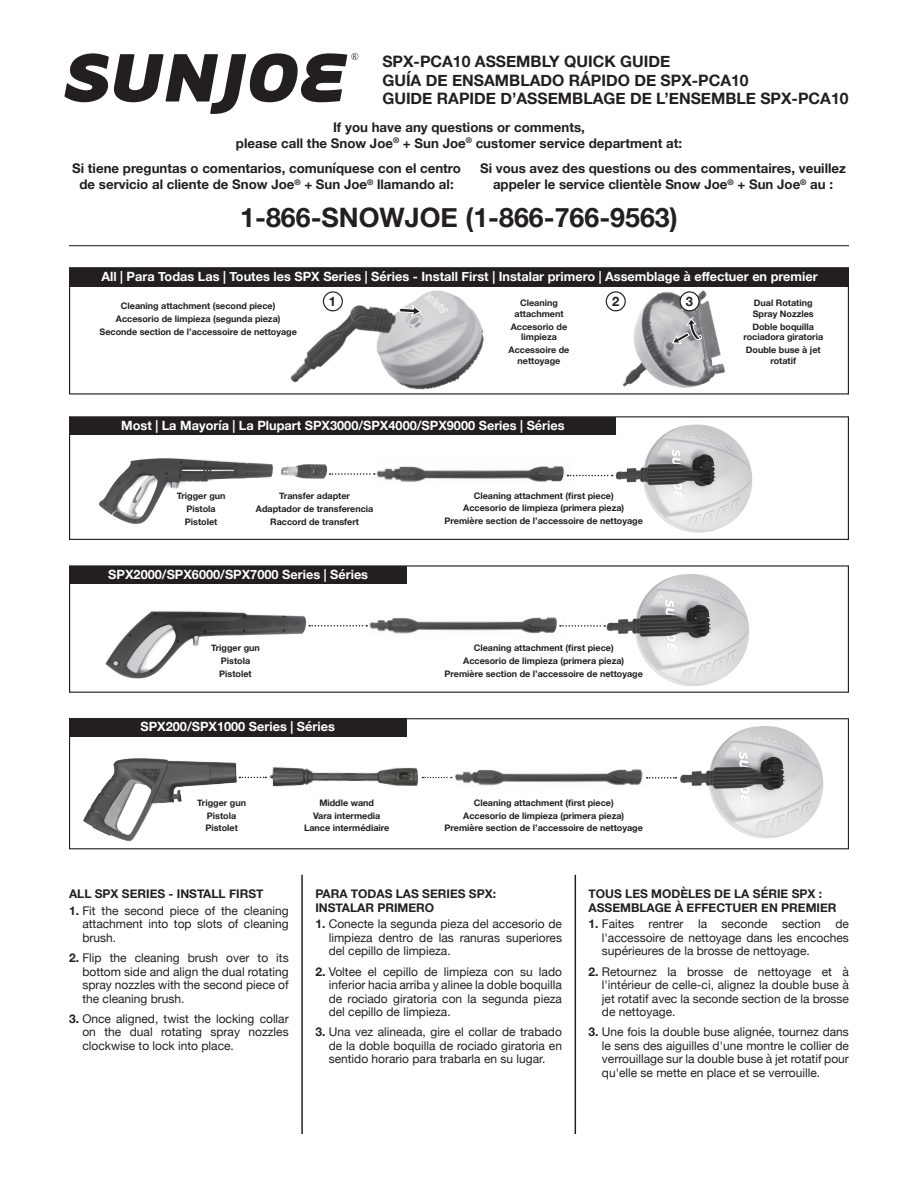
<style>
.page{position:relative;width:918px;height:1188px;background:#fff}
.page>*{position:absolute;margin:0;border:0;box-sizing:border-box;transform-origin:0 0}
.t1{font:700 26.85px "Helvetica Neue";color:#231f20}
.t2{font:700 15.75px/18.9px "Helvetica Neue";color:#231f20}
.t3{font:700 13.35px/15.9px "Helvetica Neue";color:#231f20;text-align:center}
.t4{font:700 13.05px "Helvetica Neue";color:#231f20}
.t5{font:700 12.75px "Helvetica Neue";color:#fff}
.t6{font:12px/13.5px "Helvetica Neue";color:#231f20;text-align:justify}
.t7{font:700 12px/13.5px "Helvetica Neue";color:#231f20}
.t8{font:700 9px/12.8px "Helvetica Neue";color:#231f20;text-align:center}
.t9{font:6.75px "Myriad Pro";color:#231f20}
.s1{font-weight:700}
</style>
<div class="page">
<svg style="left:64px;top:53px;width:294px;height:61px"></svg>
<hr style="left:69px;top:245px;width:780px;height:1px;background:#231f20">
<hr style="left:301px;top:875px;width:2px;height:259px;background:#231f20">
<hr style="left:575px;top:875px;width:1px;height:259px;background:#231f20">
<div style="left:69px;top:565px;width:780px;height:128px;border:1px solid #231f20"></div>
<img style="left:105px;top:611px;width:204px;height:68px">
<div style="left:70px;top:566px;width:336px;height:18px;background:#231f20"></div>
<img style="left:369px;top:617px;width:191px;height:17px">
<img style="left:605px;top:574px;width:144px;height:112px">
<svg style="left:309px;top:625px;width:58px;height:2px"></svg>
<svg style="left:560px;top:625px;width:45px;height:2px"></svg>
<div style="left:69px;top:416px;width:780px;height:124px;border:1px solid #231f20"></div>
<img style="left:99px;top:458px;width:229px;height:66px">
<img style="left:376px;top:466px;width:195px;height:16px">
<img style="left:612px;top:424px;width:141px;height:109px">
<svg style="left:330px;top:473px;width:45px;height:2px"></svg>
<svg style="left:567px;top:475px;width:46px;height:1px"></svg>
<img style="left:680px;top:726px;width:144px;height:112px">
<div style="left:69px;top:718px;width:780px;height:131px;border:1px solid #231f20"></div>
<div style="left:69px;top:718px;width:337px;height:19px;background:#231f20"></div>
<svg style="left:241px;top:777px;width:25px;height:1px"></svg>
<img style="left:269px;top:767px;width:149px;height:20px">
<svg style="left:422px;top:777px;width:30px;height:1px"></svg>
<img style="left:83px;top:758px;width:158px;height:83px">
<img style="left:455px;top:769px;width:192px;height:17px">
<svg style="left:647px;top:777px;width:29px;height:2px"></svg>
<img style="left:606px;top:290px;width:119px;height:98px">
<img style="left:290px;top:290px;width:195px;height:100px">
<div style="left:69px;top:267px;width:780px;height:128px;border:1px solid #231f20"></div>
<div style="left:70px;top:268px;width:779px;height:19px;background:#231f20"></div>
<div style="left:323px;top:291px;width:20px;height:20px;border:1px solid #231f20;border-radius:50%"></div>
<div style="left:606px;top:291px;width:20px;height:20px;border:1px solid #231f20;border-radius:50%"></div>
<div style="left:680px;top:292px;width:19px;height:19px;background:#fff;border-radius:50%"></div>
<div style="left:680px;top:291px;width:20px;height:20px;border:1px solid #231f20;border-radius:50%"></div>
<div style="left:70px;top:417px;width:546px;height:18px;background:#231f20"></div>
<svg style="left:672px;top:318px;width:31px;height:26px"></svg>
<svg style="left:399px;top:304px;width:23px;height:13px"></svg>
<p class="t9" style="left:353px;top:52px;width:5px">R</p>
<h2 class="t2" style="left:382px;top:52px;width:468px">SPX-PCA10 ASSEMBLY QUICK GUIDE<br>GUÍA DE ENSAMBLADO RÁPIDO DE SPX-PCA10<br>GUIDE RAPIDE D’ASSEMBLAGE DE L’ENSEMBLE SPX-PCA10</h2>
<p class="t3" style="left:236px;top:120px;width:448px">If you have any questions or comments,<br>please call the Snow Joe<sup>®</sup> + Sun Joe<sup>®</sup> customer service department at:</p>
<p class="t3" style="left:72px;top:161px;width:390px">Si tiene preguntas o comentarios, comuníquese con el centro de servicio al cliente de Snow Joe<sup>®</sup> + Sun Joe<sup>®</sup> llamando al:</p>
<p class="t3" style="left:480px;top:161px;width:367px">Si vous avez des questions ou des commentaires, veuillez appeler le service clientèle Snow Joe<sup>®</sup> + Sun Joe<sup>®</sup> au :</p>
<h1 class="t1" style="left:240px;top:197px;width:439px">1-866-SNOWJOE (1-866-766-9563)</h1>
<p class="t5" style="left:101px;top:266px;width:718px">All | Para Todas Las | Toutes les SPX Series | Séries - Install First | Instalar primero | Assemblage à effectuer en premier</p>
<p class="t8" style="left:121px;top:300px;width:156px">Cleaning attachment (second piece)</p>
<p class="t4" style="left:329px;top:291px;width:9px">1</p>
<p class="t4" style="left:612px;top:291px;width:9px">2</p>
<p class="t4" style="left:686px;top:291px;width:9px">3</p>
<p class="t8" style="left:515px;top:298px;width:50px;line-height:10.8px">Cleaning attachment</p>
<p class="t8" style="left:511px;top:321px;width:58px;line-height:10.8px">Accesorio de limpieza</p>
<p class="t8" style="left:509px;top:345px;width:62px;line-height:10.8px">Accessoire de nettoyage</p>
<p class="t8" style="left:753px;top:298px;width:63px;line-height:10.8px;text-align:left">Dual Rotating<br>Spray Nozzles</p>
<p class="t8" style="left:743px;top:321px;width:81px;line-height:10.8px">Doble boquilla rociadora giratoria</p>
<p class="t8" style="left:746px;top:345px;width:76px;line-height:10.8px">Double buse à jet rotatif</p>
<p class="t8" style="left:100px;top:313px;width:199px">Accesorio de limpieza (segunda pieza)<br>Seconde section de l’accessoire de nettoyage</p>
<p class="t5" style="left:121px;top:415px;width:445px">Most | La Mayoría | La Plupart SPX3000/SPX4000/SPX9000 Series | Séries</p>
<p class="t8" style="left:177px;top:490px;width:50px">Trigger gun<br>Pistola<br>Pistolet</p>
<p class="t8" style="left:256px;top:490px;width:119px">Transfer adapter<br>Adaptador de transferencia<br>Raccord de transfert</p>
<p class="t8" style="left:445px;top:489px;width:200px">Cleaning attachment (first piece)<br>Accesorio de limpieza (primera pieza)<br>Première section de l’accessoire de nettoyage</p>
<p class="t5" style="left:108px;top:564px;width:261px">SPX2000/SPX6000/SPX7000 Series | Séries</p>
<p class="t8" style="left:211px;top:642px;width:50px">Trigger gun<br>Pistola<br>Pistolet</p>
<p class="t8" style="left:445px;top:642px;width:200px">Cleaning attachment (first piece)<br>Accesorio de limpieza (primera pieza)<br>Première section de l’accessoire de nettoyage</p>
<p class="t5" style="left:140px;top:716px;width:196px">SPX200/SPX1000 Series | Séries</p>
<p class="t8" style="left:197px;top:796px;width:50px">Trigger gun<br>Pistola<br>Pistolet</p>
<p class="t8" style="left:304px;top:796px;width:87px">Middle wand<br>Vara intermedia<br>Lance intermédiaire</p>
<p class="t8" style="left:445px;top:796px;width:200px">Cleaning attachment (first piece)<br>Accesorio de limpieza (primera pieza)<br>Première section de l’accessoire de nettoyage</p>
<p class="t7" style="left:69px;top:888px;width:196px">ALL SPX SERIES - INSTALL FIRST</p>
<p class="t6" style="left:82px;top:905px;width:208px;text-indent:-13px"><span class="s1">1.</span> Fit the second piece of the cleaning attachment into top slots of cleaning brush.</p>
<p class="t6" style="left:82px;top:952px;width:208px;text-indent:-13px"><span class="s1">2.</span> Flip the cleaning brush over to its bottom side and align the dual rotating spray nozzles with the second piece of the cleaning brush.</p>
<p class="t6" style="left:82px;top:1013px;width:208px;text-indent:-13px"><span class="s1">3.</span> Once aligned, twist the locking collar on the dual rotating spray nozzles clockwise to lock into place.</p>
<p class="t7" style="left:315px;top:888px;width:182px">PARA TODAS LAS SERIES SPX:<br>INSTALAR PRIMERO</p>
<p class="t6" style="left:329px;top:918px;width:235px;text-indent:-13px"><span class="s1">1.</span> Conecte la segunda pieza del accesorio de limpieza dentro de las ranuras superiores del cepillo de limpieza.</p>
<p class="t6" style="left:329px;top:965px;width:235px;text-indent:-13px"><span class="s1">2.</span> Voltee el cepillo de limpieza con su lado inferior hacia arriba y alinee la doble boquilla de rociado giratoria con la segunda pieza del cepillo de limpieza.</p>
<p class="t6" style="left:329px;top:1026px;width:235px;text-indent:-13px"><span class="s1">3.</span> Una vez alineada, gire el collar de trabado de la doble boquilla de rociado giratoria en sentido horario para trabarla en su lugar.</p>
<p class="t7" style="left:589px;top:888px;width:250px">TOUS LES MODÈLES DE LA SÉRIE SPX :<br>ASSEMBLAGE À EFFECTUER EN PREMIER</p>
<p class="t6" style="left:602px;top:918px;width:249px;text-indent:-13px"><span class="s1">1.</span> Faites rentrer la seconde section de l'accessoire de nettoyage dans les encoches supérieures de la brosse de nettoyage.</p>
<p class="t6" style="left:602px;top:965px;width:249px;text-indent:-13px"><span class="s1">2.</span> Retournez la brosse de nettoyage et à l'intérieur de celle-ci, alignez la double buse à jet rotatif avec la seconde section de la brosse de nettoyage.</p>
<p class="t6" style="left:602px;top:1026px;width:249px;text-indent:-13px"><span class="s1">3.</span> Une fois la double buse alignée, tournez dans le sens des aiguilles d'une montre le collier de verrouillage sur la double buse à jet rotatif pour qu'elle se mette en place et se verrouille.</p>
</div>
